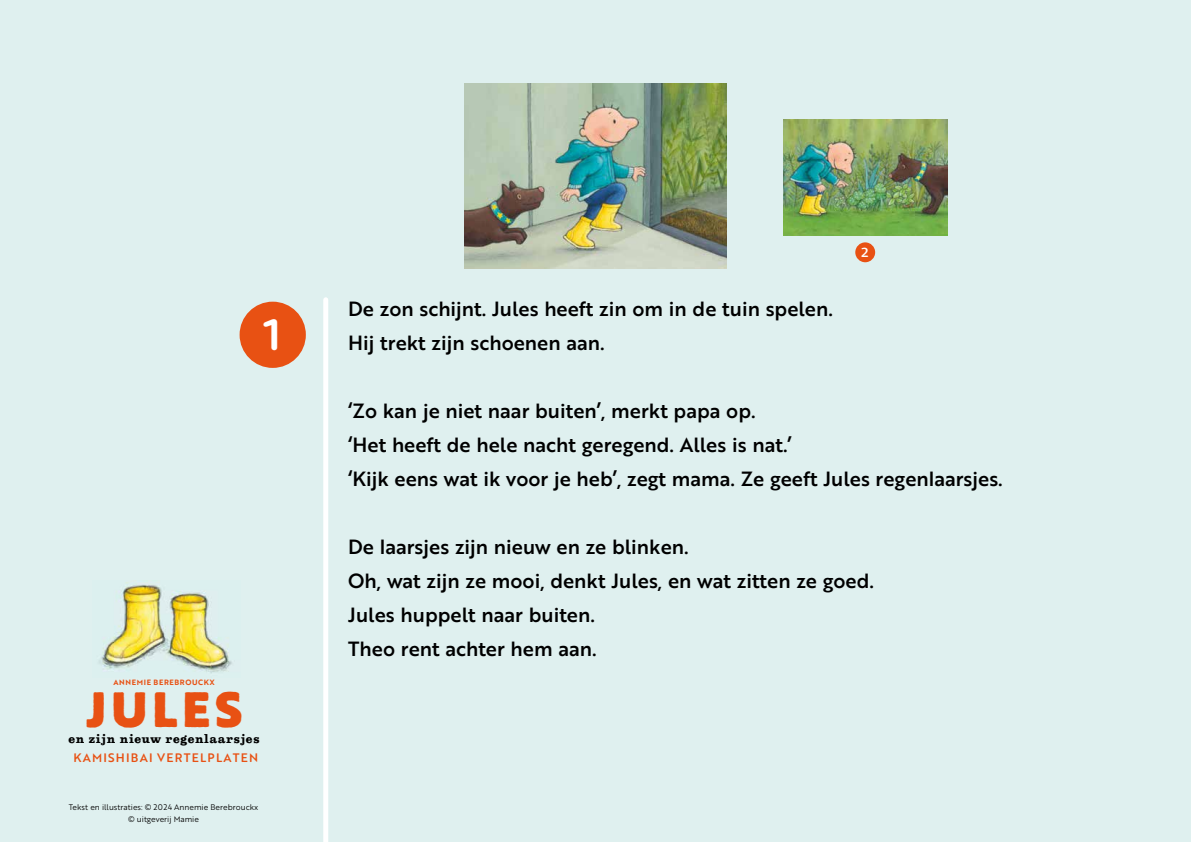
<style>
.page{position:relative;width:1191px;height:842px;background:#dff0ef}
.page>*{position:absolute;margin:0;border:0;box-sizing:border-box;transform-origin:0 0}
.t1{font:900 48.3px "Brother 1816 Printed";letter-spacing:.09em;color:#e85113}
.t2{font:500 45.2px "Dita";color:#fff}
.t3{font:20px/34px "Brother 1816 Medium";color:#000}
.t4{font:500 13.6px "Dita";color:#fff}
.t5{font:700 13.3px "Egizio URW";letter-spacing:.05em;color:#000}
.t6{font:500 12px "Brother 1816 Printed";letter-spacing:.1em;color:#e85113}
.t7{font:8px/12px "Brother 1816 Book";color:#000;text-align:center}
.t8{font:700 7.5px "Brother 1816 Printed";letter-spacing:.08em;color:#e85113}
</style>
<div class="page">
<div style="left:323px;top:300px;width:5px;height:542px;background:#fff"></div>
<div style="left:240px;top:302px;width:66px;height:66px;background:#e85113;border-radius:50%"></div>
<img style="left:465px;top:84px;width:261px;height:185px">
<img style="left:783px;top:120px;width:164px;height:115px">
<div style="left:855px;top:242px;width:20px;height:20px;background:#e85113;border-radius:50%"></div>
<img style="left:99px;top:582px;width:133px;height:91px">
<h2 class="t2" style="left:263px;top:306px;width:20px">1</h2>
<p class="t8" style="left:113px;top:677px;width:103px">ANNEMIE BEREBROUCKX</p>
<h1 class="t1" style="left:86px;top:672px;width:158px">JULES</h1>
<p class="t5" style="left:68px;top:730px;width:193px">en zijn nieuw regenlaarsjes</p>
<p class="t6" style="left:73px;top:748px;width:186px">KAMISHIBAI VERTELPLATEN</p>
<p class="t7" style="left:69px;top:801px;width:191px">Tekst en illustraties: © 2024 Annemie Berebrouckx © uitgeverij Mamie</p>
<p class="t3" style="left:348px;top:291px;width:486px">De zon schijnt. Jules heeft zin om in de tuin spelen.<br>Hij trekt zijn schoenen aan.</p>
<p class="t4" style="left:861px;top:244px;width:9px">2</p>
<p class="t3" style="left:348px;top:393px;width:656px">‘Zo kan je niet naar buiten’, merkt papa op.<br>‘Het heeft de hele nacht geregend. Alles is nat.’<br>‘Kijk eens wat ik voor je heb’, zegt mama. Ze geeft Jules regenlaarsjes.</p>
<p class="t3" style="left:348px;top:529px;width:527px">De laarsjes zijn nieuw en ze blinken.<br>Oh, wat zijn ze mooi, denkt Jules, en wat zitten ze goed.<br>Jules huppelt naar buiten.<br>Theo rent achter hem aan.</p>
</div>
